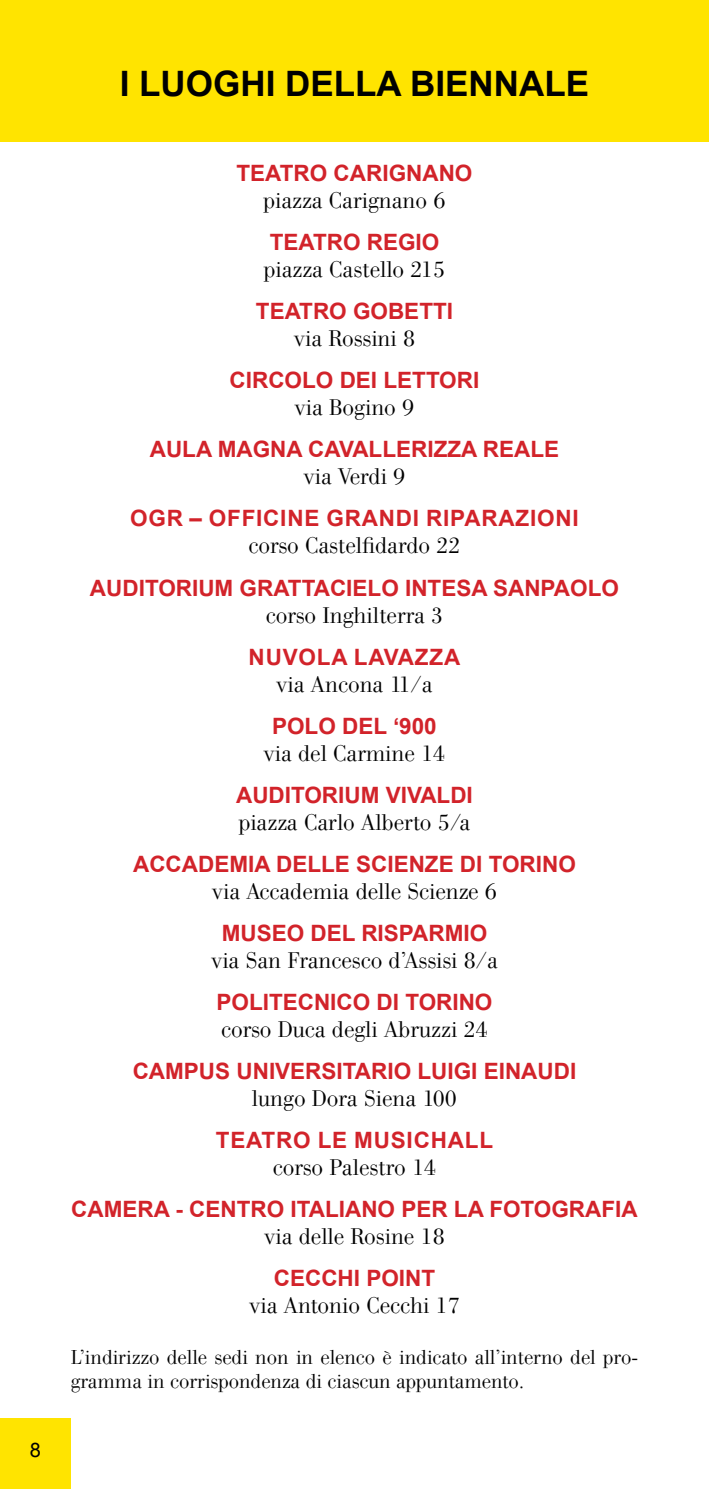
<style>
.page{position:relative;width:709px;height:1489px;background:#fff}
.page>*{position:absolute;margin:0;border:0;box-sizing:border-box;transform-origin:0 0}
.t1{font:700 35px "Arial";color:#000}
.t2{font:300 22.5px "WTC Our Bodoni";color:#000}
.t3{font:700 22.5px "Arial";color:#d2232a}
.t4{font:700 22.5px "Arial";letter-spacing:.035em;color:#d2232a}
.t5{font:300 20px/24px "WTC Our Bodoni";color:#000}
.t6{font:20px "Arial";color:#000}
</style>
<div class="page">
<div style="left:0;top:0;width:709px;height:142px;background:#ffe400"></div>
<p class="t6" style="left:30px;top:1435px;width:13px">8</p>
<h1 class="t1" style="left:120px;top:59px;width:471px">I LUOGHI DELLA BIENNALE</h1>
<p class="t3" style="left:236px;top:157px;width:237px">TEATRO CARIGNANO</p>
<p class="t2" style="left:263px;top:187px;width:184px">piazza Carignano 6</p>
<p class="t3" style="left:270px;top:226px;width:171px">TEATRO REGIO</p>
<p class="t2" style="left:264px;top:256px;width:183px">piazza Castello 215</p>
<p class="t3" style="left:256px;top:295px;width:199px">TEATRO GOBETTI</p>
<p class="t2" style="left:294px;top:325px;width:123px">via Rossini 8</p>
<p class="t3" style="left:230px;top:364px;width:251px">CIRCOLO DEI LETTORI</p>
<p class="t2" style="left:295px;top:394px;width:121px">via Bogino 9</p>
<p class="t3" style="left:150px;top:433px;width:411px">AULA MAGNA CAVALLERIZZA REALE</p>
<p class="t2" style="left:303px;top:463px;width:103px">via Verdi 9</p>
<p class="t4" style="left:130px;top:502px;width:450px">OGR – OFFICINE GRANDI RIPARAZIONI</p>
<p class="t2" style="left:248px;top:532px;width:214px">corso Castelfidardo 22</p>
<p class="t3" style="left:90px;top:571px;width:530px">AUDITORIUM GRATTACIELO INTESA SANPAOLO</p>
<p class="t2" style="left:266px;top:601px;width:179px">corso Inghilterra 3</p>
<p class="t4" style="left:249px;top:640px;width:213px">NUVOLA LAVAZZA</p>
<p class="t2" style="left:276px;top:670px;width:158px">via Ancona 11/a</p>
<p class="t3" style="left:272px;top:709px;width:166px">POLO DEL ‘900</p>
<p class="t2" style="left:263px;top:739px;width:183px">via del Carmine 14</p>
<p class="t3" style="left:236px;top:778px;width:238px">AUDITORIUM VIVALDI</p>
<p class="t2" style="left:239px;top:808px;width:233px">piazza Carlo Alberto 5/a</p>
<p class="t3" style="left:133px;top:847px;width:444px">ACCADEMIA DELLE SCIENZE DI TORINO</p>
<p class="t2" style="left:212px;top:877px;width:286px">via Accademia delle Scienze 6</p>
<p class="t3" style="left:222px;top:916px;width:267px">MUSEO DEL RISPARMIO</p>
<p class="t2" style="left:211px;top:946px;width:288px">via San Francesco d’Assisi 8/a</p>
<p class="t3" style="left:216px;top:985px;width:277px">POLITECNICO DI TORINO</p>
<p class="t2" style="left:221px;top:1015px;width:268px">corso Duca degli Abruzzi 24</p>
<p class="t3" style="left:133px;top:1054px;width:445px">CAMPUS UNIVERSITARIO LUIGI EINAUDI</p>
<p class="t2" style="left:252px;top:1084px;width:207px">lungo Dora Siena 100</p>
<p class="t4" style="left:216px;top:1123px;width:279px">TEATRO LE MUSICHALL</p>
<p class="t2" style="left:273px;top:1153px;width:165px">corso Palestro 14</p>
<p class="t3" style="left:71px;top:1192px;width:568px">CAMERA - CENTRO ITALIANO PER LA FOTOGRAFIA</p>
<p class="t2" style="left:264px;top:1222px;width:182px">via delle Rosine 18</p>
<p class="t3" style="left:274px;top:1262px;width:163px">CECCHI POINT</p>
<p class="t2" style="left:249px;top:1291px;width:212px">via Antonio Cecchi 17</p>
<p class="t5" style="left:71px;top:1345px;width:568px">L’indirizzo delle sedi non in elenco è indicato all’interno del pro&shy;gramma in corrispondenza di ciascun appuntamento.</p>
</div>
